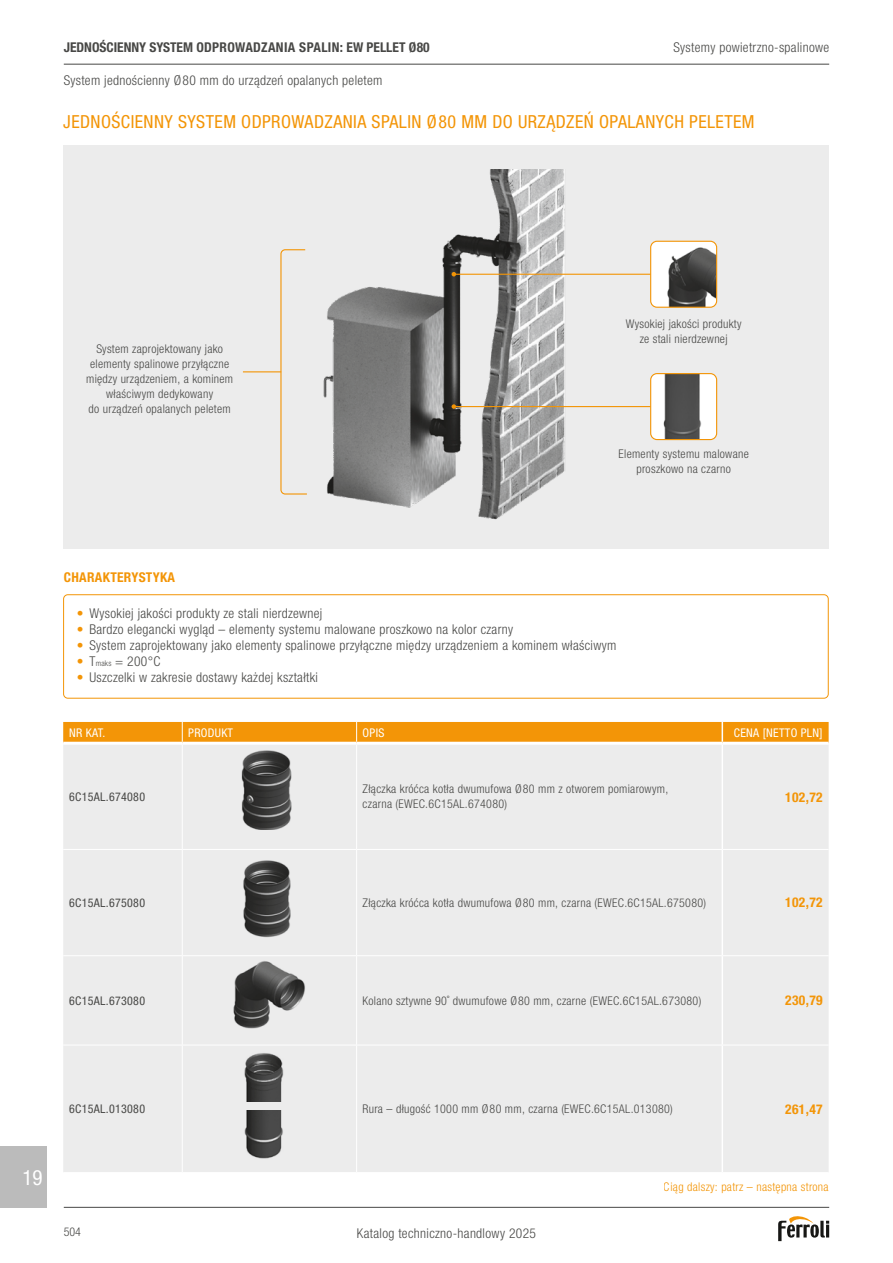
<style>
.page{position:relative;width:893px;height:1263px;background:#fff}
.page>*{position:absolute;margin:0;border:0;box-sizing:border-box;transform-origin:0 0}
.t1{font:condensed 21px "Helvetica Neue LTW1 G";color:#fff}
.t2{font:condensed 18px "Helvetica Neue LTW1 G";letter-spacing:.025em;color:#f39507}
.t3{font:300 condensed 13.5px "Helvetica Neue LTW1 G";letter-spacing:.025em;color:#484846}
.t4{font:700 condensed 13.5px "Helvetica Neue LTW1 G";color:#484846}
.t5{font:700 condensed 13.5px "Helvetica Neue LTW1 G";letter-spacing:.025em;color:#f39507}
.t6{font:300 condensed 12px/15px "Helvetica Neue LTW1 G";letter-spacing:.025em;color:#484846;text-align:center}
.t7{font:condensed 12px "Helvetica Neue LTW1 G";letter-spacing:.025em;color:#484846}
.t8{font:condensed 12px "Helvetica Neue LTW1 G";letter-spacing:.025em;color:#fff}
.t9{font:300 condensed 12px "Helvetica Neue LTW1 G";letter-spacing:.025em;color:#f39507}
.s1{color:#f39507}
.s2{font-size:7.8px}
</style>
<div class="page">
<div style="left:63px;top:745px;width:766px;height:427px;background:#ececec"></div>
<hr style="left:722px;top:745px;width:1px;height:104px;background:#fff">
<hr style="left:722px;top:850px;width:1px;height:105px;background:#fff">
<hr style="left:722px;top:956px;width:1px;height:89px;background:#fff">
<hr style="left:722px;top:1045px;width:1px;height:127px;background:#fff">
<hr style="left:63px;top:955px;width:119px;height:1px;background:#fff">
<hr style="left:357px;top:955px;width:365px;height:1px;background:#fff">
<hr style="left:722px;top:955px;width:107px;height:1px;background:#fff">
<hr style="left:63px;top:1045px;width:119px;height:1px;background:#fff">
<hr style="left:357px;top:1045px;width:365px;height:1px;background:#fff">
<hr style="left:722px;top:1045px;width:107px;height:1px;background:#fff">
<hr style="left:182px;top:955px;width:175px;height:1px;background:#fff">
<hr style="left:182px;top:1045px;width:175px;height:1px;background:#fff">
<hr style="left:182px;top:745px;width:1px;height:104px;background:#fff">
<hr style="left:356px;top:745px;width:1px;height:104px;background:#fff">
<hr style="left:182px;top:850px;width:1px;height:105px;background:#fff">
<hr style="left:356px;top:850px;width:1px;height:105px;background:#fff">
<hr style="left:182px;top:956px;width:1px;height:89px;background:#fff">
<hr style="left:356px;top:956px;width:1px;height:89px;background:#fff">
<hr style="left:182px;top:1045px;width:1px;height:127px;background:#fff">
<hr style="left:356px;top:1045px;width:1px;height:127px;background:#fff">
<hr style="left:63px;top:849px;width:119px;height:1px;background:#fff">
<hr style="left:182px;top:849px;width:175px;height:1px;background:#fff">
<hr style="left:357px;top:849px;width:365px;height:1px;background:#fff">
<hr style="left:722px;top:849px;width:107px;height:1px;background:#fff">
<svg style="left:63px;top:722px;width:766px;height:21px;background:#f39b16"></svg>
<div style="left:64px;top:145px;width:765px;height:404px;background:#ececec"></div>
<img style="left:323px;top:169px;width:263px;height:351px">
<hr style="left:64px;top:1207px;width:765px;height:1px;background:#484846">
<svg style="left:778px;top:1216px;width:51px;height:25px"></svg>
<hr style="left:64px;top:64px;width:765px;height:1px;background:#484846">
<div style="left:0;top:1146px;width:47px;height:62px;background:#bbb"></div>
<img style="left:240px;top:860px;width:56px;height:78px">
<img style="left:240px;top:751px;width:56px;height:78px">
<img style="left:230px;top:957px;width:77px;height:76px">
<img style="left:236px;top:1050px;width:52px;height:51px">
<img style="left:236px;top:1111px;width:52px;height:50px">
<div style="left:63px;top:594px;width:766px;height:104px;border:1px solid #f39507;border-radius:4px"></div>
<hr style="left:454px;top:274px;width:198px;height:1px;background:#f39507">
<svg style="left:452px;top:272px;width:4px;height:4px"></svg>
<svg style="left:280px;top:249px;width:27px;height:246px"></svg>
<hr style="left:243px;top:371px;width:38px;height:1px;background:#f39507">
<hr style="left:454px;top:406px;width:202px;height:1px;background:#f39507">
<svg style="left:452px;top:404px;width:4px;height:5px"></svg>
<div style="left:651px;top:241px;width:66px;height:66px;background:#fff;border-radius:6px"></div>
<img style="left:667px;top:247px;width:50px;height:59px">
<div style="left:650px;top:241px;width:67px;height:67px;border:1px solid #f39507;border-radius:6px"></div>
<div style="left:651px;top:374px;width:66px;height:66px;background:#fff;border-radius:6px"></div>
<img style="left:663px;top:375px;width:39px;height:63px">
<div style="left:650px;top:373px;width:67px;height:67px;border:1px solid #f39507;border-radius:6px"></div>
<p class="t4" style="left:64px;top:39px;width:367px">JEDNOŚCIENNY SYSTEM ODPROWADZANIA SPALIN: EW PELLET Ø80</p>
<p class="t3" style="left:64px;top:72px;width:320px">System jednościenny Ø80 mm do urządzeń opalanych peletem</p>
<p class="t3" style="left:673px;top:40px;width:157px">Systemy powietrzno-spalinowe</p>
<h2 class="t2" style="left:63px;top:111px;width:693px">JEDNOŚCIENNY SYSTEM ODPROWADZANIA SPALIN Ø80 MM DO URZĄDZEŃ OPALANYCH PELETEM</h2>
<p class="t6" style="left:86px;top:341px;width:149px">System zaprojektowany jako elementy spalinowe przyłączne między urządzeniem, a kominem właściwym dedykowany<br>do urządzeń opalanych peletem</p>
<p class="t5" style="left:64px;top:569px;width:113px">CHARAKTERYSTYKA</p>
<p class="t6" style="left:626px;top:316px;width:117px">Wysokiej jakości produkty ze stali nierdzewnej</p>
<p class="t6" style="left:618px;top:447px;width:132px">Elementy systemu malowane proszkowo na czarno</p>
<p class="t3" style="left:77px;top:605px;width:247px"><span class="s1">•</span> Wysokiej jakości produkty ze stali nierdzewnej</p>
<p class="t3" style="left:77px;top:621px;width:438px"><span class="s1">•</span> Bardzo elegancki wygląd – elementy systemu malowane proszkowo na kolor czarny</p>
<p class="t3" style="left:77px;top:637px;width:541px"><span class="s1">•</span> System zaprojektowany jako elementy spalinowe przyłączne między urządzeniem a kominem właściwym</p>
<p class="t3" style="left:77px;top:653px;width:85px"><span class="s1">•</span> T<span class="s2">maks</span> = 200°C</p>
<p class="t3" style="left:77px;top:670px;width:243px"><span class="s1">•</span> Uszczelki w zakresie dostawy każdej kształtki</p>
<p class="t8" style="left:69px;top:725px;width:38px">NR KAT.</p>
<p class="t8" style="left:188px;top:725px;width:46px">PRODUKT</p>
<p class="t8" style="left:363px;top:725px;width:23px">OPIS</p>
<p class="t8" style="left:734px;top:725px;width:90px">CENA [NETTO PLN]</p>
<p class="t7" style="left:69px;top:790px;width:77px">6C15AL.674080</p>
<p class="t6" style="left:363px;top:782px;width:307px;text-align:left">Złączka króćca kotła dwumufowa Ø80 mm z otworem pomiarowym, czarna (EWEC.6C15AL.674080)</p>
<p class="t5" style="left:785px;top:789px;width:39px">102,72</p>
<p class="t7" style="left:69px;top:895px;width:77px">6C15AL.675080</p>
<p class="t6" style="left:363px;top:895px;width:345px">Złączka króćca kotła dwumufowa Ø80 mm, czarna (EWEC.6C15AL.675080)</p>
<p class="t5" style="left:785px;top:894px;width:39px">102,72</p>
<p class="t7" style="left:69px;top:993px;width:77px">6C15AL.673080</p>
<p class="t6" style="left:363px;top:993px;width:340px">Kolano sztywne 90˚ dwumufowe Ø80 mm, czarne (EWEC.6C15AL.673080)</p>
<p class="t5" style="left:785px;top:992px;width:39px">230,79</p>
<h1 class="t1" style="left:22px;top:1165px;width:22px">19</h1>
<p class="t7" style="left:69px;top:1102px;width:77px">6C15AL.013080</p>
<p class="t6" style="left:363px;top:1101px;width:312px">Rura – długość 1000 mm Ø80 mm, czarna (EWEC.6C15AL.013080)</p>
<p class="t5" style="left:785px;top:1101px;width:39px">261,47</p>
<p class="t6" style="left:64px;top:1225px;width:19px">504</p>
<p class="t3" style="left:357px;top:1225px;width:181px">Katalog techniczno-handlowy 2025</p>
<p class="t9" style="left:664px;top:1179px;width:166px">Ciąg dalszy: patrz – następna strona</p>
</div>
